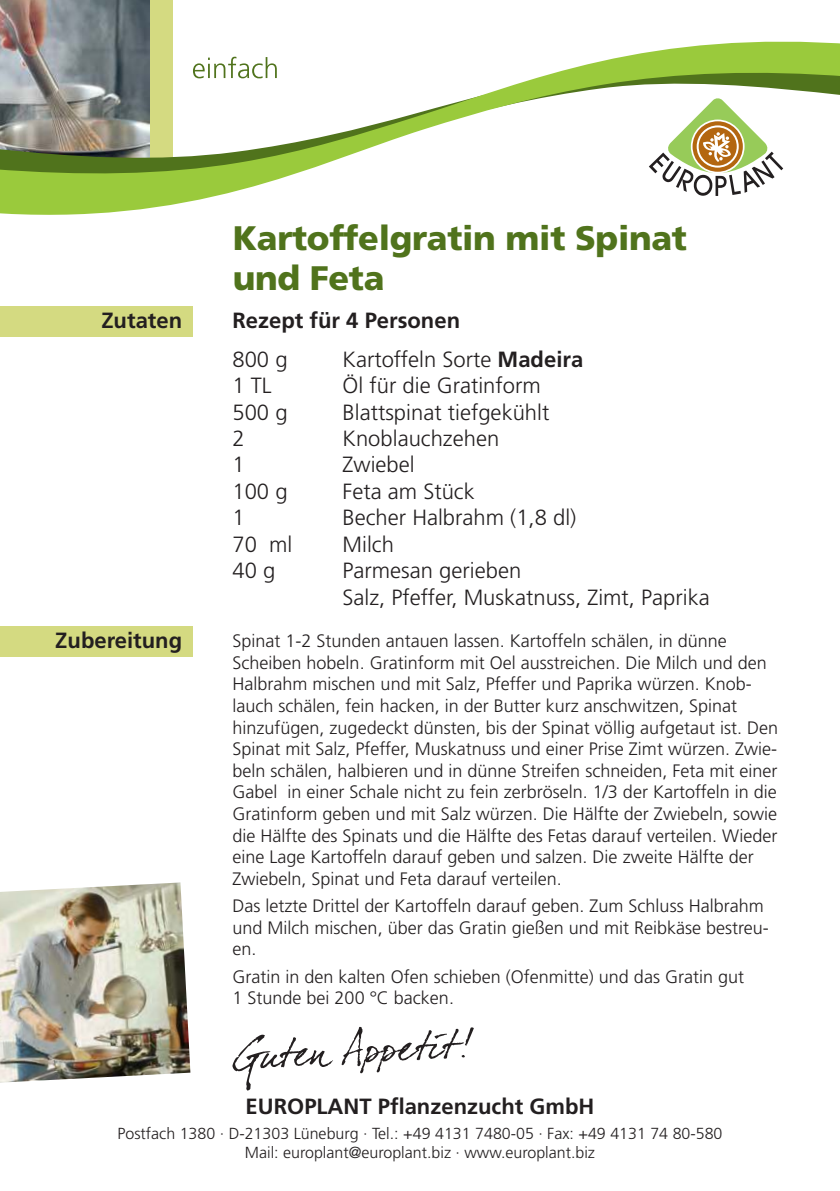
<style>
.page{position:relative;width:840px;height:1191px;background:#fff}
.page>*{position:absolute;margin:0;border:0;box-sizing:border-box;transform-origin:0 0}
.t1{font:900 34px/40.8px "Frutiger";letter-spacing:-.01em;color:#50731c}
.t2{font:300 22px/26.4px "Frutiger";color:#231f20}
.t3{font:700 22px "Frutiger";color:#231f20}
.t4{font:300 18px/21.6px "Frutiger";color:#231f20}
.t5{font:300 16px/19.2px "Frutiger";color:#231f20;text-align:center}
.s1{font-weight:700}
</style>
<div class="page">
<div style="left:0;top:306px;width:193px;height:30px;background:#d4da81"></div>
<div style="left:147px;top:0;width:26px;height:173px;background:#d4da81"></div>
<img style="left:0;top:0;width:150px;height:30px">
<div style="left:0;top:627px;width:193px;height:30px;background:#d4da81"></div>
<img style="left:0;top:882px;width:190px;height:200px">
<svg style="left:0;top:30px;width:839px;height:185px"></svg>
<svg style="left:232px;top:1026px;width:241px;height:64px"></svg>
<svg style="left:193px;top:57px;width:83px;height:21px"></svg>
<p class="t3" style="left:101px;top:312px;width:82px">Zutaten</p>
<p class="t3" style="left:55px;top:631px;width:128px">Zubereitung</p>
<h1 class="t1" style="left:232px;top:220px;width:455px">Kartoffelgratin mit Spinat und Feta</h1>
<p class="t3" style="left:232px;top:312px;width:229px">Rezept für 4 Personen</p>
<p class="t2" style="left:232px;top:347px;width:57px">800 g</p>
<p class="t2" style="left:342px;top:347px;width:242px">Kartoffeln Sorte <span class="s1">Madeira</span></p>
<p class="t2" style="left:232px;top:374px;width:41px">1 TL</p>
<p class="t2" style="left:342px;top:374px;width:199px">Öl für die Gratinform</p>
<p class="t2" style="left:232px;top:400px;width:57px">500 g</p>
<p class="t2" style="left:342px;top:400px;width:208px">Blattspinat tiefgekühlt</p>
<p class="t2" style="left:232px;top:427px;width:14px">2</p>
<p class="t2" style="left:342px;top:427px;width:158px">Knoblauchzehen</p>
<p class="t2" style="left:232px;top:453px;width:14px">1</p>
<p class="t2" style="left:342px;top:453px;width:74px">Zwiebel</p>
<p class="t2" style="left:232px;top:479px;width:57px">100 g</p>
<p class="t2" style="left:342px;top:479px;width:133px">Feta am Stück</p>
<p class="t2" style="left:232px;top:506px;width:14px">1</p>
<p class="t2" style="left:342px;top:506px;width:235px">Becher Halbrahm (1,8 dl)</p>
<p class="t2" style="left:232px;top:532px;width:61px">70 ml</p>
<p class="t2" style="left:342px;top:532px;width:53px">Milch</p>
<p class="t2" style="left:232px;top:559px;width:44px">40 g</p>
<p class="t2" style="left:342px;top:559px;width:368px">Parmesan gerieben<br>Salz, Pfeffer, Muskatnuss, Zimt, Paprika</p>
<p class="t4" style="left:232px;top:631px;width:547px">Spinat 1-2 Stunden antauen lassen. Kartoffeln schälen, in dünne Scheiben hobeln. Gratinform mit Oel ausstreichen. Die Milch und den Halbrahm mischen und mit Salz, Pfeffer und Paprika würzen. Knob&shy;lauch schälen, fein hacken, in der Butter kurz anschwitzen, Spinat hinzufügen, zugedeckt dünsten, bis der Spinat völlig aufgetaut ist. Den Spinat mit Salz, Pfeffer, Muskatnuss und einer Prise Zimt würzen. Zwie&shy;beln schälen, halbieren und in dünne Streifen schneiden, Feta mit einer Gabel in einer Schale nicht zu fein zerbröseln. 1/3 der Kartoffeln in die Gratinform geben und mit Salz würzen. Die Hälfte der Zwiebeln, sowie die Hälfte des Spinats und die Hälfte des Fetas darauf verteilen. Wieder eine Lage Kartoffeln darauf geben und salzen. Die zweite Hälfte der Zwiebeln, Spinat und Feta darauf verteilen.</p>
<p class="t4" style="left:232px;top:896px;width:537px">Das letzte Drittel der Kartoffeln darauf geben. Zum Schluss Halbrahm und Milch mischen, über das Gratin gießen und mit Reibkäse bestreu&shy;en.</p>
<p class="t4" style="left:232px;top:966px;width:513px">Gratin in den kalten Ofen schieben (Ofenmitte) und das Gratin gut<br>1 Stunde bei 200 °C backen.</p>
<p class="t3" style="left:245px;top:1097px;width:350px">EUROPLANT Pflanzenzucht GmbH</p>
<p class="t5" style="left:117px;top:1124px;width:606px">Postfach 1380 · D-21303 Lüneburg · Tel.: +49 4131 7480-05 · Fax: +49 4131 74 80-580<br>Mail: europlant@europlant.biz · www.europlant.biz</p>
</div>
